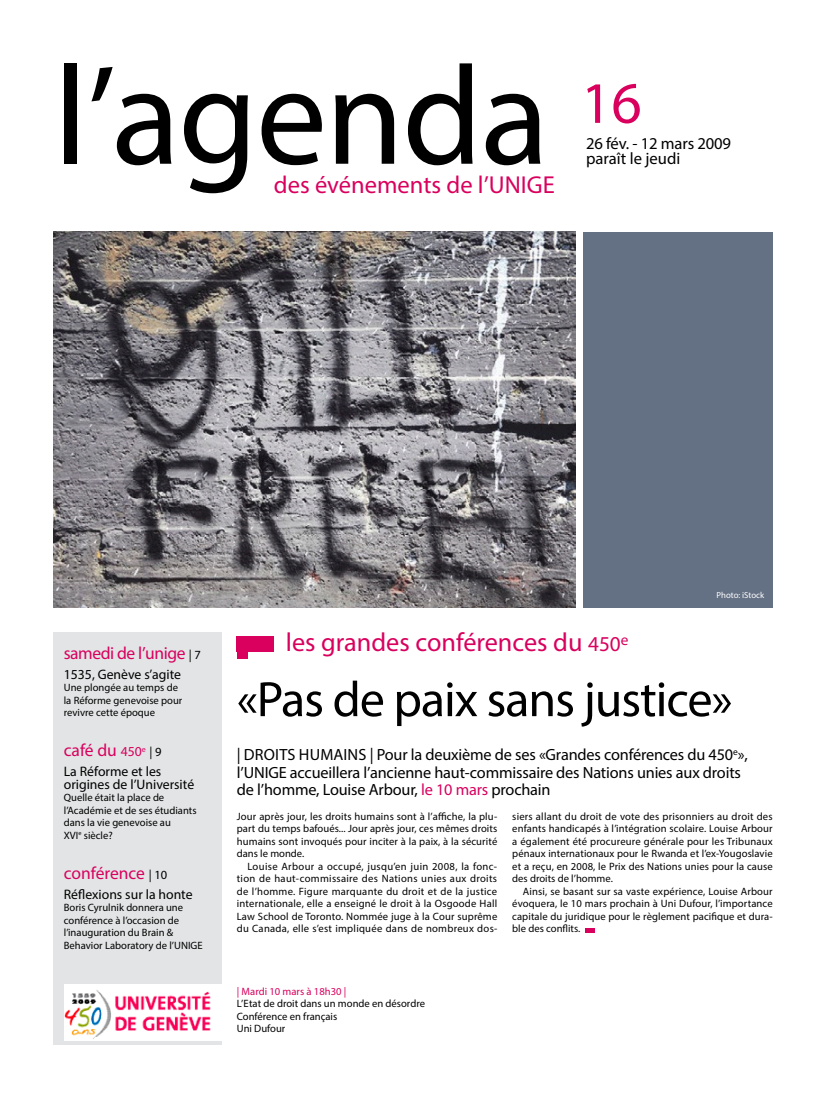
<style>
.page{position:relative;width:833px;height:1099px;background:#fff}
.page>*{position:absolute;margin:0;border:0;box-sizing:border-box;transform-origin:0 0}
.t1{font:141.25px "Myriad Pro";letter-spacing:-.01em;color:#000}
.t2{font:59px "Myriad Pro";color:#d9005e}
.t3{font:50px "Myriad Pro";letter-spacing:-.02em;color:#000}
.t4{font:26.25px "Myriad Pro";color:#d9005e}
.t5{font:24.5px "Myriad Pro";color:#d9005e}
.t6{font:17.5px "Myriad Pro";letter-spacing:-.015em;color:#d9005e}
.t7{font:16.62px/15px "Myriad Pro";letter-spacing:-.005em;color:#000}
.t8{font:16.25px/17.5px "Myriad Pro";letter-spacing:-.01em;color:#000}
.t9{font:13.75px/12.5px "Myriad Pro";color:#000}
.t10{font:10.62px/12.5px "Myriad Pro";color:#000}
.t11{font:10.62px "Myriad Pro";color:#d9005e}
.t12{font:8.75px "Myriad Pro";color:#fff}
.s1{font-size:12.5px;color:#000}
.s2{font-size:13.75px}
.s3{font-size:21.25px}
.s4{color:#d9005e}
</style>
<div class="page">
<div style="left:583px;top:232px;width:189px;height:375px;background:#647083"></div>
<div style="left:53px;top:632px;width:169px;height:412px;background:#e2e4e5"></div>
<div style="left:585px;top:927px;width:10px;height:5px;background:#d9005e"></div>
<img style="left:65px;top:984px;width:156px;height:56px">
<div style="left:237px;top:650px;width:10px;height:9px;background:#d9005e"></div>
<div style="left:237px;top:636px;width:37px;height:15px;background:#d9005e"></div>
<img style="left:53px;top:232px;width:522px;height:375px">
<h1 class="t1" style="left:54px;top:29px;width:496px">l’agenda</h1>
<h3 class="t5" style="left:274px;top:170px;width:282px">des événements de l’UNIGE</h3>
<h2 class="t2" style="left:581px;top:67px;width:62px">16</h2>
<h3 class="t7" style="left:586px;top:136px;width:146px">26 fév. - 12 mars 2009 paraît le jeudi</h3>
<p class="t12" style="left:716px;top:589px;width:49px">Photo: iStock</p>
<h3 class="t6" style="left:64px;top:642px;width:138px">samedi de l’unige <span class="s1">| 7</span></h3>
<p class="t9" style="left:64px;top:667px;width:119px">1535, Genève s’agite</p>
<p class="t10" style="left:64px;top:681px;width:120px">Une plongée au temps de la Réforme genevoise pour revivre cette époque</p>
<h3 class="t6" style="left:64px;top:739px;width:99px">café du <span class="s2">450</span><sup>e</sup> <span class="s1">| 9</span></h3>
<p class="t9" style="left:64px;top:765px;width:132px">La Réforme et les origines de l’Université</p>
<p class="t10" style="left:64px;top:791px;width:134px">Quelle était la place de l’Académie et de ses étudiants dans la vie genevoise au<br>XVI<sup>e</sup> siècle?</p>
<h3 class="t6" style="left:64px;top:862px;width:105px">conférence <span class="s1">| 10</span></h3>
<p class="t9" style="left:64px;top:887px;width:130px">Réflexions sur la honte</p>
<p class="t10" style="left:64px;top:901px;width:140px">Boris Cyrulnik donnera une conférence à l’occasion de l’inauguration du Brain &amp;<br>Behavior Laboratory de l’UNIGE</p>
<h3 class="t4" style="left:286px;top:626px;width:344px">les grandes conférences du <span class="s3">450</span><sup>e</sup></h3>
<h3 class="t3" style="left:237px;top:668px;width:497px">«Pas de paix sans justice»</h3>
<h3 class="t8" style="left:237px;top:745px;width:512px;text-indent:97px">ains | Pour la deuxième de ses «Grandes conférences du 450<sup>e</sup>», l’UNIGE accueillera l’ancienne haut-commissaire des Nations unies aux droits de l’homme, Louise Arbour, <span class="s4">le 10 mars</span> prochain</h3>
<h3 class="t8" style="left:237px;top:745px;width:74px">| droits hum</h3>
<p class="t10" style="left:237px;top:809px;width:262px;text-align:justify">Jour après jour, les droits humains sont à l’affiche, la plu&shy;part du temps bafoués... Jour après jour, ces mêmes droits humains sont invoqués pour inciter à la paix, à la sécurité dans le monde.</p>
<p class="t10" style="left:237px;top:859px;width:262px;text-align:justify;text-indent:11px">Louise Arbour a occupé, jusqu’en juin 2008, la fonc&shy;tion de haut-commissaire des Nations unies aux droits de l’homme. Figure marquante du droit et de la justice internationale, elle a enseigné le droit à la Osgoode Hall Law School de Toronto. Nommée juge à la Cour suprême du Canada, elle s’est impliquée dans de nombreux dos-</p>
<p class="t10" style="left:512px;top:809px;width:262px;text-align:justify">siers allant du droit de vote des prisonniers au droit des enfants handicapés à l’intégration scolaire. Louise Arbour a également été procureure générale pour les Tribunaux pénaux internationaux pour le Rwanda et l’ex-Yougoslavie et a reçu, en 2008, le Prix des Nations unies pour la cause des droits de l’homme.</p>
<p class="t10" style="left:512px;top:884px;width:262px;text-align:justify;text-indent:11px">Ainsi, se basant sur sa vaste expérience, Louise Arbour évoquera, le 10 mars prochain à Uni Dufour, l’importance capitale du juridique pour le règlement pacifique et dura&shy;ble des conflits.</p>
<p class="t11" style="left:237px;top:984px;width:111px">| Mardi 10 mars à 18h30 |</p>
<p class="t10" style="left:237px;top:997px;width:190px">L’Etat de droit dans un monde en désordre<br>Conférence en français<br>Uni Dufour</p>
</div>
